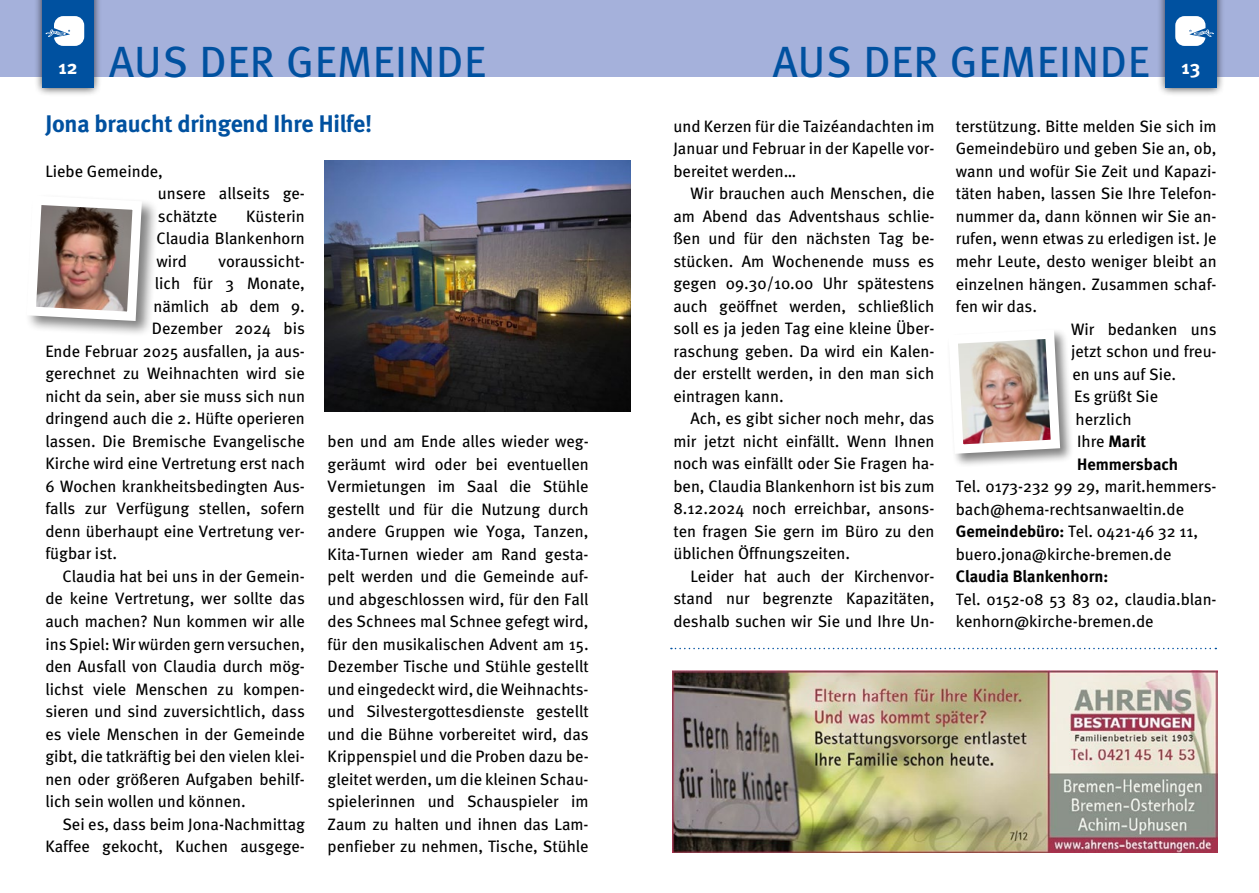
<style>
.page{position:relative;width:1259px;height:893px;background:#fff}
.page>*{position:absolute;margin:0;border:0;box-sizing:border-box;transform-origin:0 0}
.t1{font:43.65px "Meta Book CE Caps";color:#0051a0}
.t2{font:24px "Meta Bold CE";letter-spacing:-.01em;color:#0051a0}
.t3{font:19.5px "Meta Bold CE";color:#fff}
.t4{font:16.5px/22.5px "Meta Book CE";color:#000;text-align:justify}
.t5{font:16.5px/22.5px "Meta Bold CE";color:#000}
.s1{font-family:"Meta Book CE"}
.s2{font-family:"Meta Bold CE"}
</style>
<div class="page">
<div style="left:0;top:0;width:629px;height:77px;background:#a5b1db"></div>
<div style="left:629px;top:0;width:630px;height:77px;background:#a5b1db"></div>
<div style="left:34px;top:0;width:68px;height:97px;background:#000;opacity:.75"></div>
<div style="left:43px;top:0;width:51px;height:88px;background:#0051a0"></div>
<div style="left:1156px;top:0;width:69px;height:97px;background:#000;opacity:.75"></div>
<div style="left:1165px;top:0;width:51px;height:88px;background:#0051a0"></div>
<svg style="left:46px;top:16px;width:38px;height:30px"></svg>
<svg style="left:1175px;top:16px;width:39px;height:30px"></svg>
<svg style="left:671px;top:648px;width:545px;height:1px"></svg>
<img style="left:672px;top:671px;width:545px;height:182px">
<div style="left:24px;top:193px;width:134px;height:145px;background:#000;opacity:.5"></div>
<svg style="left:24px;top:193px;width:123px;height:133px"></svg>
<div style="left:946px;top:328px;width:128px;height:140px;background:#000;opacity:.5"></div>
<img style="left:946px;top:328px;width:119px;height:130px">
<img style="left:325px;top:160px;width:306px;height:251px">
<p class="t3" style="left:58px;top:55px;width:21px">12</p>
<h1 class="t1" style="left:109px;top:35px;width:379px">AUS DER GEMEINDE</h1>
<h1 class="t1" style="left:773px;top:35px;width:379px">AUS DER GEMEINDE</h1>
<p class="t3" style="left:1181px;top:55px;width:20px">13</p>
<h2 class="t2" style="left:45px;top:108px;width:328px">Jona braucht dringend Ihre Hilfe!</h2>
<p class="t4" style="left:158px;top:160px;width:149px;text-align:left;text-indent:-112px">Liebe Gemeinde,<br>unsere allseits ge&shy;schätzte</p>
<p class="t4" style="left:156px;top:205px;width:150px;text-indent:90px">Küsterin Claudia Blankenhorn wird</p>
<p class="t4" style="left:218px;top:250px;width:88px">voraussicht-</p>
<p class="t4" style="left:155px;top:272px;width:152px">lich für 3 Monate,</p>
<p class="t4" style="left:153px;top:295px;width:153px">nämlich ab dem 9.</p>
<p class="t4" style="left:152px;top:318px;width:155px">Dezember 2024 bis</p>
<p class="t4" style="left:45px;top:340px;width:261px">Ende Februar 2025 ausfallen, ja aus-</p>
<p class="t4" style="left:45px;top:363px;width:261px">gerechnet zu Weihnachten wird sie</p>
<p class="t4" style="left:45px;top:385px;width:261px">nicht da sein, aber sie muss sich nun</p>
<p class="t4" style="left:45px;top:408px;width:261px">dringend auch die 2. Hüfte operieren</p>
<p class="t4" style="left:45px;top:430px;width:261px">lassen. Die Bremische Evangelische</p>
<p class="t4" style="left:45px;top:453px;width:261px">Kirche wird eine Vertretung erst nach</p>
<p class="t4" style="left:45px;top:475px;width:261px">6 Wochen krankheitsbedingten Aus-</p>
<p class="t4" style="left:45px;top:498px;width:261px">falls zur Verfügung stellen, sofern</p>
<p class="t4" style="left:45px;top:520px;width:261px">denn überhaupt eine Vertretung ver-</p>
<p class="t4" style="left:45px;top:543px;width:73px">fügbar ist.</p>
<p class="t4" style="left:62px;top:565px;width:244px">Claudia hat bei uns in der Gemein-</p>
<p class="t4" style="left:45px;top:588px;width:261px">de keine Vertretung, wer sollte das</p>
<p class="t4" style="left:45px;top:610px;width:261px">auch machen? Nun kommen wir alle</p>
<p class="t4" style="left:45px;top:633px;width:261px">ins Spiel: Wir würden gern versuchen,</p>
<p class="t4" style="left:45px;top:655px;width:261px">den Ausfall von Claudia durch mög-</p>
<p class="t4" style="left:45px;top:678px;width:261px">lichst viele Menschen zu kompen-</p>
<p class="t4" style="left:45px;top:700px;width:261px">sieren und sind zuversichtlich, dass</p>
<p class="t4" style="left:45px;top:723px;width:261px">es viele Menschen in der Gemeinde</p>
<p class="t4" style="left:45px;top:745px;width:261px">gibt, die tatkräftig bei den vielen klei-</p>
<p class="t4" style="left:45px;top:768px;width:261px">nen oder größeren Aufgaben behilf-</p>
<p class="t4" style="left:45px;top:790px;width:202px">lich sein wollen und können.</p>
<p class="t4" style="left:62px;top:813px;width:244px">Sei es, dass beim Jona-Nachmittag</p>
<p class="t4" style="left:45px;top:835px;width:261px">Kaffee gekocht, Kuchen ausgege-</p>
<p class="t4" style="left:328px;top:430px;width:262px">ben und am Ende alles wieder weg&shy;geräumt wird oder bei eventuellen Vermietungen im Saal die Stühle gestellt und für die Nutzung durch andere Gruppen wie Yoga, Tanzen, Kita-Turnen wieder am Rand gesta&shy;pelt werden und die Gemeinde auf&shy;und abgeschlossen wird, für den Fall des Schnees mal Schnee gefegt wird, für den musikalischen Advent am 15.<br>Dezember Tische und Stühle gestellt und eingedeckt wird, die Weihnachts&shy;und Silvestergottesdienste gestellt und die Bühne vorbereitet wird, das Krippenspiel und die Proben dazu be&shy;gleitet werden, um die kleinen Schau&shy;spielerinnen und Schauspieler im Zaum zu halten und ihnen das Lam&shy;penfieber zu nehmen, Tische, Stühle</p>
<p class="t4" style="left:673px;top:115px;width:262px">und Kerzen für die Taizéandachten im Januar und Februar in der Kapelle vor&shy;bereitet werden…</p>
<p class="t4" style="left:673px;top:182px;width:262px;text-indent:17px">Wir brauchen auch Menschen, die am Abend das Adventshaus schlie&shy;ßen und für den nächsten Tag be&shy;stücken. Am Wochenende muss es gegen 09.30/10.00 Uhr spätestens auch geöffnet werden, schließlich soll es ja jeden Tag eine kleine Über&shy;raschung geben. Da wird ein Kalen&shy;der erstellt werden, in den man sich eintragen kann.</p>
<p class="t4" style="left:673px;top:408px;width:262px;text-indent:17px">Ach, es gibt sicher noch mehr, das mir jetzt nicht einfällt. Wenn Ihnen noch was einfällt oder Sie Fragen ha&shy;ben, Claudia Blankenhorn ist bis zum 8.12.2024 noch erreichbar, ansons&shy;ten fragen Sie gern im Büro zu den üblichen Öffnungszeiten.</p>
<p class="t4" style="left:673px;top:565px;width:262px;text-indent:17px">Leider hat auch der Kirchenvor&shy;stand nur begrenzte Kapazitäten, deshalb suchen wir Sie und Ihre Un-</p>
<p class="t4" style="left:955px;top:115px;width:262px">terstützung. Bitte melden Sie sich im</p>
<p class="t4" style="left:955px;top:138px;width:262px">Gemeindebüro und geben Sie an, ob,</p>
<p class="t4" style="left:955px;top:160px;width:262px">wann und wofür Sie Zeit und Kapazi-</p>
<p class="t4" style="left:955px;top:183px;width:262px">täten haben, lassen Sie Ihre Telefon-</p>
<p class="t4" style="left:955px;top:205px;width:262px">nummer da, dann können wir Sie an-</p>
<p class="t4" style="left:955px;top:228px;width:262px">rufen, wenn etwas zu erledigen ist. Je</p>
<p class="t4" style="left:955px;top:250px;width:262px">mehr Leute, desto weniger bleibt an</p>
<p class="t4" style="left:955px;top:273px;width:262px">einzelnen hängen. Zusammen schaf-</p>
<p class="t4" style="left:955px;top:295px;width:83px">fen wir das.</p>
<p class="t4" style="left:1071px;top:318px;width:147px">Wir bedanken uns</p>
<p class="t4" style="left:1071px;top:340px;width:147px">jetzt schon und freu-</p>
<p class="t4" style="left:1072px;top:363px;width:105px">en uns auf Sie.</p>
<p class="t4" style="left:1074px;top:385px;width:85px">Es grüßt Sie</p>
<p class="t4" style="left:1075px;top:408px;width:58px">herzlich</p>
<p class="t5" style="left:1077px;top:430px;width:103px"><span class="s1">Ihre</span> Marit<br>Hemmersbach</p>
<p class="t4" style="left:955px;top:475px;width:262px;text-align:left">Tel. 0173-232 99 29, marit.hemmers&shy;bach@hema-rechtsanwaeltin.de <span class="s2">Gemeindebüro:</span> Tel. 0421-46 32 11, buero.jona@kirche-bremen.de</p>
<p class="t5" style="left:955px;top:565px;width:154px">Claudia Blankenhorn:</p>
<p class="t4" style="left:955px;top:588px;width:262px">Tel. 0152-08 53 83 02, claudia.blan&shy;kenhorn@kirche-bremen.de</p>
</div>
